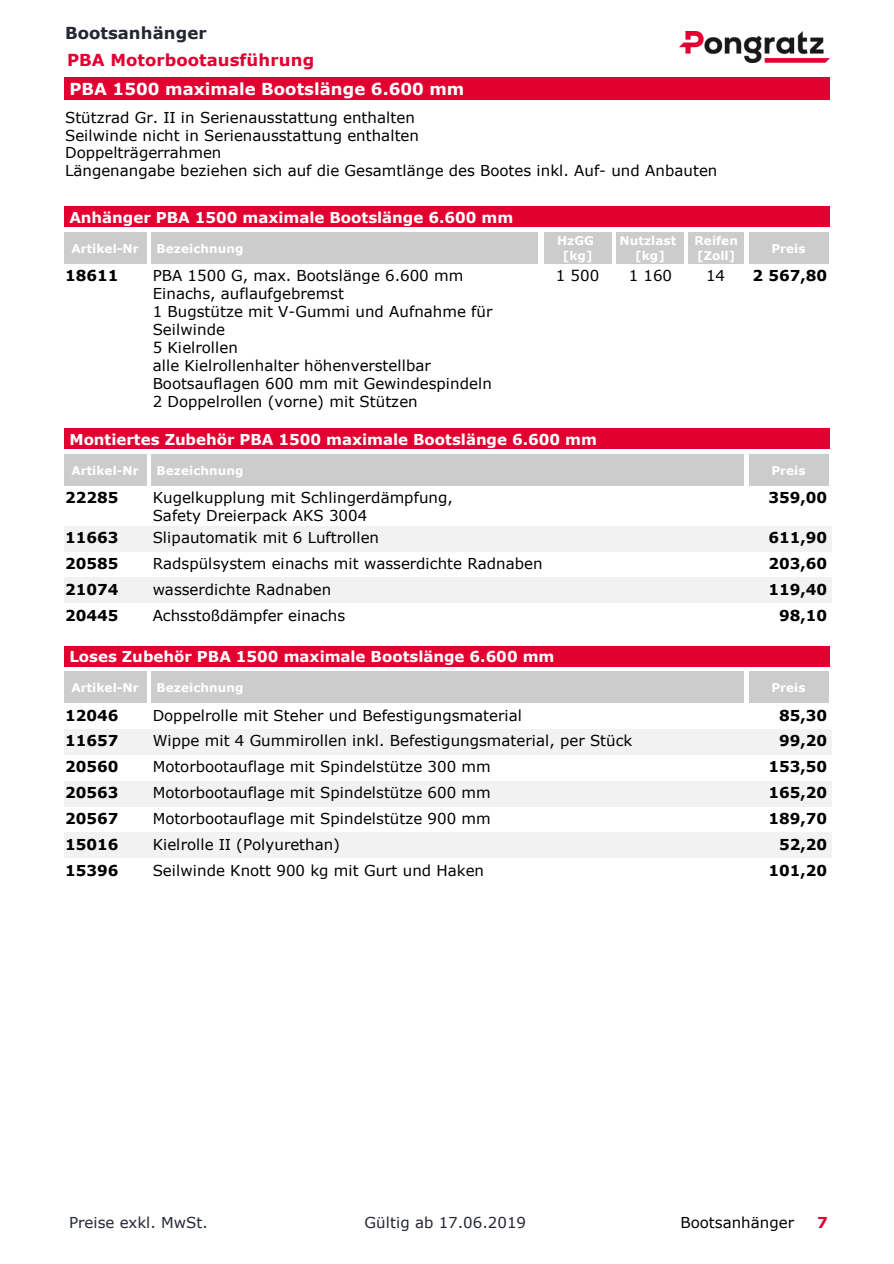
<style>
.page{position:relative;width:894px;height:1264px;background:#fff}
.page>*{position:absolute;margin:0;border:0;box-sizing:border-box;transform-origin:0 0}
.t1{font:700 16.5px "Verdana";color:#fff}
.t2{font:700 16.5px "Verdana";color:#e20031}
.t3{font:700 16.5px "Verdana";letter-spacing:.005em;color:#242732}
.t4{font:15px/18px "Verdana";color:#000}
.t5{font:700 15px "Verdana";letter-spacing:-.005em;color:#000}
.t6{font:700 15px "Verdana";color:#fff}
.t7{font:15px "Verdana";color:#242732}
.t8{font:700 15px "Verdana";color:#e20031}
.t9{font:700 12px/14.4px "Verdana";letter-spacing:.005em;color:#fff;text-align:center}
</style>
<div class="page">
<img style="left:679px;top:31px;width:150px;height:32px">
<div style="left:64px;top:77px;width:765px;height:23px;background:#e20031"></div>
<div style="left:748px;top:232px;width:80px;height:32px;background:#ccc"></div>
<div style="left:688px;top:232px;width:55px;height:32px;background:#ccc"></div>
<div style="left:616px;top:232px;width:68px;height:32px;background:#ccc"></div>
<div style="left:543px;top:232px;width:68px;height:32px;background:#ccc"></div>
<div style="left:64px;top:232px;width:82px;height:32px;background:#ccc"></div>
<div style="left:64px;top:206px;width:765px;height:21px;background:#e20031"></div>
<div style="left:151px;top:232px;width:387px;height:32px;background:#ccc"></div>
<div style="left:748px;top:454px;width:80px;height:31px;background:#ccc"></div>
<div style="left:64px;top:454px;width:82px;height:31px;background:#ccc"></div>
<div style="left:64px;top:428px;width:765px;height:21px;background:#e20031"></div>
<div style="left:151px;top:454px;width:592px;height:31px;background:#ccc"></div>
<div style="left:64px;top:525px;width:767px;height:26px;background:#f2f2f2"></div>
<div style="left:64px;top:577px;width:767px;height:26px;background:#f2f2f2"></div>
<div style="left:748px;top:671px;width:80px;height:32px;background:#ccc"></div>
<div style="left:64px;top:671px;width:82px;height:32px;background:#ccc"></div>
<div style="left:64px;top:646px;width:765px;height:20px;background:#e20031"></div>
<div style="left:151px;top:671px;width:592px;height:32px;background:#ccc"></div>
<div style="left:64px;top:728px;width:767px;height:26px;background:#f2f2f2"></div>
<div style="left:64px;top:780px;width:767px;height:26px;background:#f2f2f2"></div>
<div style="left:64px;top:832px;width:767px;height:25px;background:#f2f2f2"></div>
<p class="t3" style="left:65px;top:22px;width:143px">Bootsanhänger</p>
<p class="t2" style="left:67px;top:49px;width:248px">PBA Motorbootausführung</p>
<p class="t1" style="left:69px;top:79px;width:396px">PBA 1500 maximale Bootslänge 6.600 mm</p>
<p class="t4" style="left:65px;top:107px;width:653px">Stützrad Gr. II in Serienausstattung enthalten<br>Seilwinde nicht in Serienausstattung enthalten<br>Doppelträgerrahmen<br>Längenangabe beziehen sich auf die Gesamtlänge des Bootes inkl. Auf- und Anbauten</p>
<p class="t6" style="left:69px;top:208px;width:445px">Anhänger PBA 1500 maximale Bootslänge 6.600 mm</p>
<p class="t9" style="left:156px;top:240px;width:88px">Bezeichnung</p>
<p class="t5" style="left:65px;top:266px;width:55px">18611</p>
<p class="t4" style="left:153px;top:266px;width:341px">PBA 1500 G, max. Bootslänge 6.600 mm<br>Einachs, auflaufgebremst<br>1 Bugstütze mit V-Gummi und Aufnahme für<br>Seilwinde<br>5 Kielrollen<br>alle Kielrollenhalter höhenverstellbar<br>Bootsauflagen 600 mm mit Gewindespindeln<br>2 Doppelrollen (vorne) mit Stützen</p>
<p class="t4" style="left:555px;top:266px;width:45px">1 500</p>
<p class="t4" style="left:628px;top:266px;width:45px">1 160</p>
<p class="t4" style="left:705px;top:266px;width:21px">14</p>
<p class="t5" style="left:752px;top:266px;width:76px">2 567,80</p>
<p class="t9" style="left:694px;top:233px;width:45px;text-align:left">Reifen [Zoll]</p>
<p class="t9" style="left:619px;top:233px;width:58px">Nutzlast [kg]</p>
<p class="t9" style="left:557px;top:233px;width:38px">HzGG [kg]</p>
<p class="t9" style="left:71px;top:240px;width:69px">Artikel-Nr</p>
<p class="t9" style="left:771px;top:240px;width:36px">Preis</p>
<p class="t6" style="left:69px;top:429px;width:529px">Montiertes Zubehör PBA 1500 maximale Bootslänge 6.600 mm</p>
<p class="t9" style="left:156px;top:462px;width:88px">Bezeichnung</p>
<p class="t5" style="left:65px;top:488px;width:55px">22285</p>
<p class="t4" style="left:153px;top:488px;width:302px">Kugelkupplung mit Schlingerdämpfung,<br>Safety Dreierpack AKS 3004</p>
<p class="t5" style="left:768px;top:488px;width:60px">359,00</p>
<p class="t5" style="left:65px;top:528px;width:55px">11663</p>
<p class="t4" style="left:153px;top:528px;width:228px">Slipautomatik mit 6 Luftrollen</p>
<p class="t5" style="left:768px;top:528px;width:60px">611,90</p>
<p class="t5" style="left:65px;top:554px;width:55px">20585</p>
<p class="t4" style="left:153px;top:554px;width:391px">Radspülsystem einachs mit wasserdichte Radnaben</p>
<p class="t5" style="left:768px;top:554px;width:60px">203,60</p>
<p class="t5" style="left:65px;top:579px;width:55px">21074</p>
<p class="t4" style="left:153px;top:579px;width:180px">wasserdichte Radnaben</p>
<p class="t5" style="left:768px;top:579px;width:60px">119,40</p>
<p class="t5" style="left:65px;top:605px;width:55px">20445</p>
<p class="t4" style="left:153px;top:605px;width:194px">Achsstoßdämpfer einachs</p>
<p class="t5" style="left:778px;top:605px;width:50px">98,10</p>
<p class="t9" style="left:71px;top:462px;width:69px">Artikel-Nr</p>
<p class="t9" style="left:771px;top:462px;width:36px">Preis</p>
<p class="t6" style="left:69px;top:647px;width:486px">Loses Zubehör PBA 1500 maximale Bootslänge 6.600 mm</p>
<p class="t9" style="left:156px;top:679px;width:88px">Bezeichnung</p>
<p class="t5" style="left:65px;top:705px;width:55px">12046</p>
<p class="t4" style="left:153px;top:705px;width:370px">Doppelrolle mit Steher und Befestigungsmaterial</p>
<p class="t5" style="left:778px;top:705px;width:50px">85,30</p>
<p class="t5" style="left:65px;top:731px;width:55px">11657</p>
<p class="t4" style="left:153px;top:731px;width:481px">Wippe mit 4 Gummirollen inkl. Befestigungsmaterial, per Stück</p>
<p class="t5" style="left:778px;top:731px;width:50px">99,20</p>
<p class="t5" style="left:65px;top:757px;width:55px">20560</p>
<p class="t4" style="left:153px;top:757px;width:339px">Motorbootauflage mit Spindelstütze 300 mm</p>
<p class="t5" style="left:768px;top:757px;width:60px">153,50</p>
<p class="t5" style="left:65px;top:782px;width:55px">20563</p>
<p class="t4" style="left:153px;top:783px;width:339px">Motorbootauflage mit Spindelstütze 600 mm</p>
<p class="t5" style="left:768px;top:782px;width:60px">165,20</p>
<p class="t5" style="left:65px;top:808px;width:55px">20567</p>
<p class="t4" style="left:153px;top:808px;width:339px">Motorbootauflage mit Spindelstütze 900 mm</p>
<p class="t5" style="left:768px;top:808px;width:60px">189,70</p>
<p class="t5" style="left:65px;top:834px;width:55px">15016</p>
<p class="t4" style="left:153px;top:834px;width:189px">Kielrolle II (Polyurethan)</p>
<p class="t5" style="left:778px;top:834px;width:50px">52,20</p>
<p class="t5" style="left:65px;top:860px;width:55px">15396</p>
<p class="t4" style="left:153px;top:860px;width:333px">Seilwinde Knott 900 kg mit Gurt und Haken</p>
<p class="t5" style="left:768px;top:860px;width:60px">101,20</p>
<p class="t9" style="left:71px;top:679px;width:69px">Artikel-Nr</p>
<p class="t9" style="left:771px;top:679px;width:36px">Preis</p>
<p class="t7" style="left:69px;top:1212px;width:140px">Preise exkl. MwSt.</p>
<p class="t7" style="left:364px;top:1212px;width:163px">Gültig ab 17.06.2019</p>
<p class="t4" style="left:680px;top:1212px;width:115px">Bootsanhänger</p>
<p class="t8" style="left:816px;top:1212px;width:12px">7</p>
</div>
